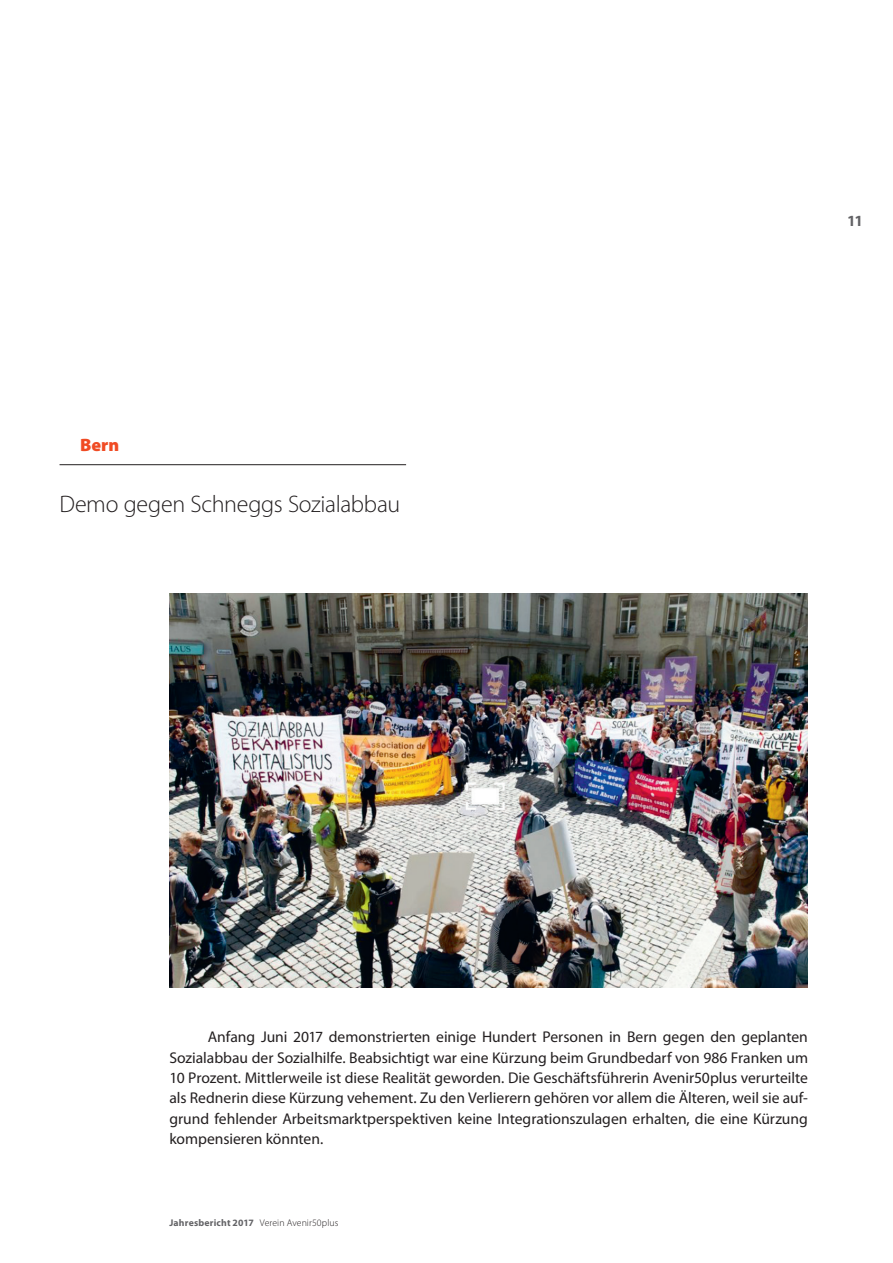
<style>
.page{position:relative;width:893px;height:1263px;background:#fff}
.page>*{position:absolute;margin:0;border:0;box-sizing:border-box;transform-origin:0 0}
.t1{font:300 24px "Myriad Pro";letter-spacing:-.01em;color:#231f20}
.t2{font:900 18px "Myriad Pro";color:#f04b24}
.t3{font:15.6px/20.4px "Myriad Pro";color:#231f20;text-align:justify}
.t4{font:700 15.6px "Myriad Pro";color:#636366}
.t5{font:300 9.75px "Myriad Pro";letter-spacing:.01em;color:#231f20}
.s1{font-weight:700;color:#636366}
</style>
<div class="page">
<img style="left:169px;top:593px;width:639px;height:395px">
<hr style="left:60px;top:464px;width:346px;height:1px;background:#231f20">
<p class="t2" style="left:80px;top:434px;width:41px">Bern</p>
<h1 class="t1" style="left:60px;top:491px;width:342px">Demo gegen Schneggs Sozialabbau</h1>
<p class="t4" style="left:847px;top:211px;width:17px">11</p>
<p class="t3" style="left:169px;top:1026px;width:640px;text-indent:38px">Anfang Juni 2017 demonstrierten einige Hundert Personen in Bern gegen den geplanten Sozialabbau der Sozialhilfe. Beabsichtigt war eine Kürzung beim Grundbedarf von 986 Franken um 10 Prozent. Mittlerweile ist diese Realität geworden. Die Geschäftsführerin Avenir50plus verurteilte als Rednerin diese Kürzung vehement. Zu den Verlierern gehören vor allem die Älteren, weil sie auf&shy;grund fehlender Arbeitsmarktperspektiven keine Integrationszulagen erhalten, die eine Kürzung kompensieren könnten.</p>
<p class="t5" style="left:169px;top:1217px;width:170px"><span class="s1">Jahresbericht 2017</span> Verein Avenir50plus</p>
</div>
